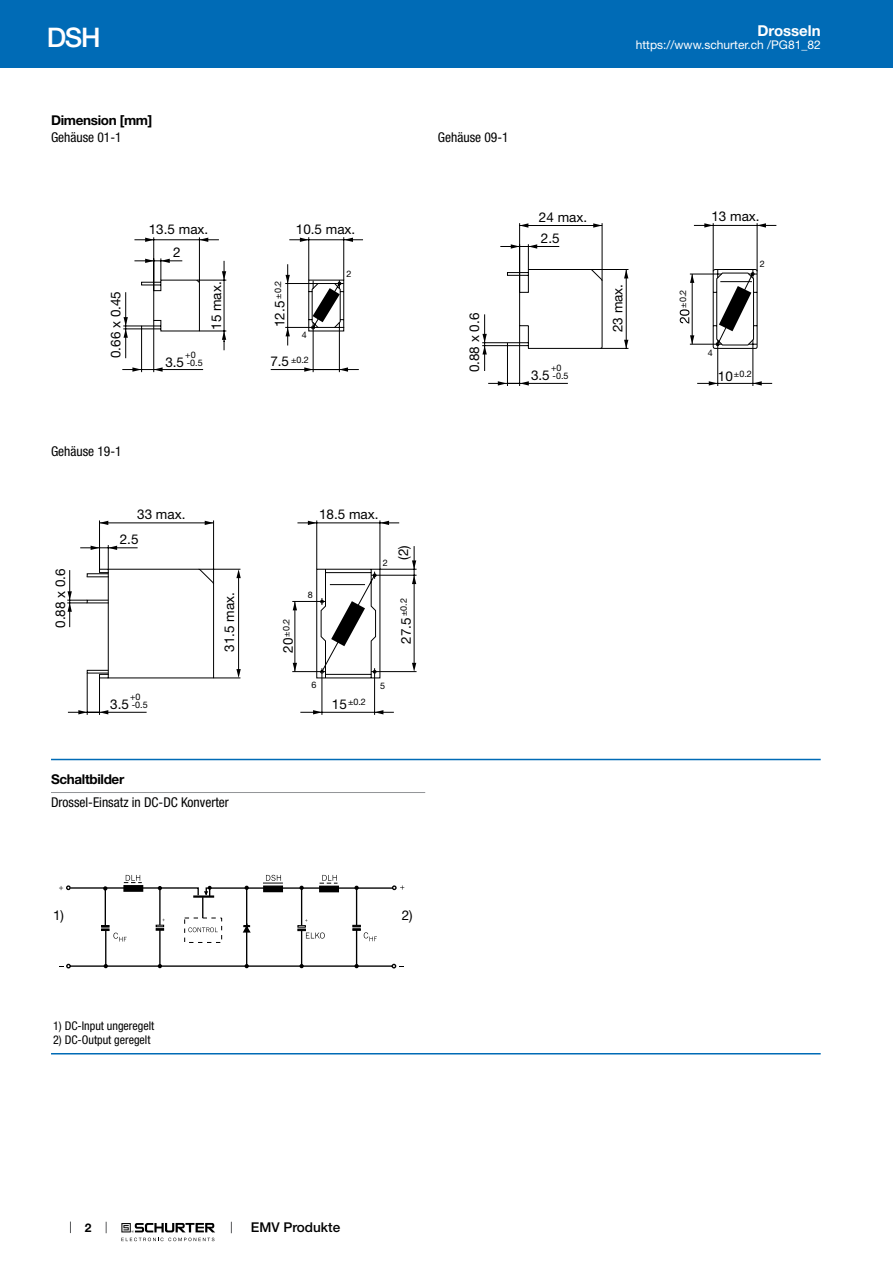
<style>
.page{position:relative;width:893px;height:1263px;background:#fff}
.page>*{position:absolute;margin:0;border:0;box-sizing:border-box;transform-origin:0 0}
.t1{font:500 27px "Helvetica Neue LT";color:#fff}
.t2{font:700 15px "Helvetica Neue LT";color:#fff}
.t3{font:13.5px/23px "Helvetica Neue LT";color:#000}
.t4{font:condensed 13.5px "Helvetica Neue LT";color:#000}
.t5{font:700 13.5px "Helvetica Neue LT";letter-spacing:-.025em;color:#000}
.t6{font:500 13.5px "Helvetica Neue LT";color:#000}
.t7{font:condensed 12px "Helvetica Neue LT";color:#000}
.t8{font:12px "Helvetica Neue LT";color:#fff}
.t9{font:700 12px "Helvetica Neue LT";color:#000}
.t10{font:9px/7.8px "Helvetica Neue LT";color:#000}
.s1{font-size:13.5px}
</style>
<div class="page">
<svg style="left:70px;top:1221px;width:1px;height:12px"></svg>
<svg style="left:121px;top:1223px;width:94px;height:18px"></svg>
<div style="left:0;top:0;width:893px;height:68px;background:#006bb6"></div>
<hr style="left:199px;top:237px;width:1px;height:46px;background:#000">
<hr style="left:153px;top:237px;width:1px;height:54px;background:#000">
<hr style="left:134px;top:239px;width:85px;height:1px;background:#000">
<hr style="left:125px;top:292px;width:1px;height:66px;background:#000">
<hr style="left:141px;top:329px;width:1px;height:43px;background:#000">
<hr style="left:153px;top:320px;width:1px;height:52px;background:#000">
<hr style="left:122px;top:369px;width:81px;height:1px;background:#000">
<hr style="left:343px;top:237px;width:1px;height:43px;background:#000">
<hr style="left:308px;top:237px;width:1px;height:43px;background:#000">
<hr style="left:289px;top:239px;width:74px;height:1px;background:#000">
<hr style="left:339px;top:332px;width:1px;height:40px;background:#000">
<hr style="left:313px;top:332px;width:1px;height:40px;background:#000">
<hr style="left:271px;top:369px;width:88px;height:1px;background:#000">
<svg style="left:145px;top:238px;width:9px;height:4px"></svg>
<svg style="left:199px;top:238px;width:9px;height:4px"></svg>
<svg style="left:123px;top:258px;width:222px;height:92px"></svg>
<svg style="left:132px;top:367px;width:9px;height:5px"></svg>
<svg style="left:154px;top:367px;width:9px;height:5px"></svg>
<svg style="left:304px;top:367px;width:44px;height:5px"></svg>
<svg style="left:300px;top:238px;width:9px;height:4px"></svg>
<svg style="left:344px;top:238px;width:9px;height:4px"></svg>
<hr style="left:519px;top:223px;width:1px;height:69px;background:#000">
<hr style="left:602px;top:223px;width:1px;height:58px;background:#000">
<hr style="left:520px;top:225px;width:82px;height:1px;background:#000">
<hr style="left:484px;top:314px;width:1px;height:57px;background:#000">
<hr style="left:507px;top:346px;width:1px;height:40px;background:#000">
<hr style="left:519px;top:326px;width:1px;height:60px;background:#000">
<hr style="left:488px;top:383px;width:80px;height:1px;background:#000">
<hr style="left:757px;top:223px;width:1px;height:48px;background:#000">
<hr style="left:713px;top:223px;width:1px;height:48px;background:#000">
<hr style="left:694px;top:225px;width:82px;height:1px;background:#000">
<hr style="left:717px;top:349px;width:1px;height:37px;background:#000">
<hr style="left:753px;top:349px;width:1px;height:37px;background:#000">
<hr style="left:697px;top:383px;width:75px;height:1px;background:#000">
<svg style="left:704px;top:223px;width:9px;height:5px"></svg>
<svg style="left:757px;top:223px;width:9px;height:5px"></svg>
<svg style="left:709px;top:381px;width:9px;height:5px"></svg>
<svg style="left:753px;top:381px;width:9px;height:5px"></svg>
<svg style="left:498px;top:381px;width:31px;height:5px"></svg>
<svg style="left:482px;top:244px;width:276px;height:110px"></svg>
<svg style="left:593px;top:223px;width:9px;height:5px"></svg>
<svg style="left:520px;top:223px;width:8px;height:5px"></svg>
<hr style="left:87px;top:673px;width:1px;height:42px;background:#000">
<hr style="left:99px;top:678px;width:1px;height:37px;background:#000">
<hr style="left:68px;top:712px;width:79px;height:1px;background:#000">
<hr style="left:99px;top:520px;width:1px;height:49px;background:#000">
<hr style="left:213px;top:520px;width:1px;height:64px;background:#000">
<hr style="left:316px;top:520px;width:1px;height:49px;background:#000">
<hr style="left:380px;top:520px;width:1px;height:49px;background:#000">
<hr style="left:380px;top:569px;width:37px;height:1px;background:#000">
<hr style="left:378px;top:575px;width:39px;height:1px;background:#000">
<hr style="left:297px;top:523px;width:102px;height:1px;background:#000">
<hr style="left:414px;top:546px;width:1px;height:120px;background:#000">
<hr style="left:378px;top:671px;width:39px;height:1px;background:#000">
<hr style="left:322px;top:675px;width:1px;height:40px;background:#000">
<hr style="left:374px;top:675px;width:1px;height:40px;background:#000">
<hr style="left:300px;top:712px;width:94px;height:1px;background:#000">
<svg style="left:78px;top:710px;width:30px;height:4px"></svg>
<svg style="left:412px;top:663px;width:4px;height:9px"></svg>
<svg style="left:412px;top:560px;width:4px;height:9px"></svg>
<svg style="left:412px;top:575px;width:4px;height:9px"></svg>
<svg style="left:313px;top:710px;width:9px;height:4px"></svg>
<svg style="left:375px;top:710px;width:8px;height:4px"></svg>
<svg style="left:308px;top:521px;width:9px;height:4px"></svg>
<svg style="left:380px;top:521px;width:9px;height:4px"></svg>
<hr style="left:100px;top:523px;width:114px;height:1px;background:#000">
<svg style="left:205px;top:521px;width:9px;height:4px"></svg>
<svg style="left:100px;top:521px;width:8px;height:4px"></svg>
<svg style="left:67px;top:545px;width:314px;height:134px"></svg>
<hr style="left:51px;top:759px;width:770px;height:1px;background:#006bb6">
<hr style="left:51px;top:792px;width:374px;height:1px;background:#939598">
<hr style="left:246px;top:923px;width:1px;height:43px;background:#000">
<hr style="left:105px;top:930px;width:1px;height:36px;background:#000">
<hr style="left:159px;top:930px;width:2px;height:36px;background:#000">
<hr style="left:301px;top:930px;width:1px;height:36px;background:#000">
<hr style="left:356px;top:930px;width:1px;height:36px;background:#000">
<hr style="left:71px;top:965px;width:321px;height:2px;background:#000">
<svg style="left:392px;top:964px;width:12px;height:4px"></svg>
<svg style="left:60px;top:964px;width:11px;height:4px"></svg>
<svg style="left:59px;top:875px;width:345px;height:68px"></svg>
<hr style="left:51px;top:1053px;width:770px;height:1px;background:#006bb6">
<h1 class="t1" style="left:47px;top:21px;width:55px">DSH</h1>
<p class="t5" style="left:51px;top:112px;width:103px">Dimension [mm]</p>
<p class="t4" style="left:51px;top:130px;width:72px">Gehäuse 01-1</p>
<p class="t3" style="left:104px;top:358px;width:69px;rotate:-90deg">0.66 x 0.45</p>
<p class="t3" style="left:149px;top:218px;width:61px;text-align:center">13.5 max.<br>2</p>
<p class="t3" style="left:165px;top:350px;width:20px">3.5</p>
<p class="t10" style="left:185px;top:350px;width:19px">+0 -0.5</p>
<p class="t3" style="left:205px;top:330px;width:50px;rotate:-90deg">15 max.</p>
<p class="t3" style="left:268px;top:327px;width:48px;rotate:-90deg">12.5 <sup>±0.2</sup></p>
<p class="t3" style="left:296px;top:218px;width:61px">10.5 max.</p>
<p class="t10" style="left:346px;top:270px;width:7px">2</p>
<p class="t10" style="left:302px;top:331px;width:7px">4</p>
<p class="t10" style="left:270px;top:355px;width:40px"><span class="s1">7.5</span> ±0.2</p>
<p class="t4" style="left:51px;top:443px;width:72px">Gehäuse 19-1</p>
<p class="t3" style="left:49px;top:628px;width:61px;rotate:-90deg">0.88 x 0.6</p>
<p class="t3" style="left:120px;top:501px;width:67px;line-height:25px;text-indent:17px">33 max.<br>2.5</p>
<p class="t3" style="left:218px;top:652px;width:61px;rotate:-90deg">31.5 max.</p>
<p class="t10" style="left:282px;top:653px;width:36px;rotate:-90deg"><span class="s1">20</span>±0.2</p>
<p class="t3" style="left:319px;top:502px;width:61px">18.5 max.</p>
<p class="t10" style="left:308px;top:591px;width:7px">8</p>
<p class="t10" style="left:383px;top:559px;width:7px">2</p>
<p class="t3" style="left:392px;top:559px;width:16px;rotate:-90deg">(2)</p>
<p class="t3" style="left:394px;top:643px;width:47px;rotate:-90deg">27.5<sup>±0.2</sup></p>
<p class="t10" style="left:312px;top:681px;width:7px">6</p>
<p class="t10" style="left:130px;top:692px;width:19px">+0 -0.5</p>
<p class="t3" style="left:110px;top:692px;width:20px">3.5</p>
<p class="t10" style="left:348px;top:698px;width:19px">±0.2</p>
<p class="t3" style="left:332px;top:693px;width:17px">15</p>
<p class="t10" style="left:380px;top:681px;width:7px">5</p>
<p class="t5" style="left:51px;top:770px;width:75px">Schaltbilder</p>
<p class="t4" style="left:51px;top:794px;width:179px">Drossel-Einsatz in DC-DC Konverter</p>
<p class="t2" style="left:757px;top:21px;width:65px">Drosseln</p>
<p class="t8" style="left:636px;top:38px;width:186px">https://www.schurter.ch /PG81_82</p>
<p class="t4" style="left:438px;top:130px;width:72px">Gehäuse 09-1</p>
<p class="t3" style="left:463px;top:372px;width:61px;rotate:-90deg">0.88 x 0.6</p>
<p class="t3" style="left:539px;top:206px;width:50px;line-height:21.3px">24 max.<br>2.5</p>
<p class="t3" style="left:606px;top:332px;width:50px;rotate:-90deg">23 max.</p>
<p class="t10" style="left:679px;top:308px;width:19px;rotate:-90deg">±0.2</p>
<p class="t3" style="left:711px;top:204px;width:50px">13 max.</p>
<p class="t10" style="left:708px;top:349px;width:7px">4</p>
<p class="t10" style="left:760px;top:260px;width:7px">2</p>
<p class="t10" style="left:551px;top:364px;width:19px">+0 -0.5</p>
<p class="t3" style="left:531px;top:363px;width:20px">3.5</p>
<p class="t10" style="left:734px;top:370px;width:19px">±0.2</p>
<p class="t3" style="left:718px;top:364px;width:17px">10</p>
<p class="t3" style="left:53px;top:903px;width:12px">1)</p>
<p class="t3" style="left:402px;top:903px;width:12px">2)</p>
<p class="t7" style="left:53px;top:1019px;width:103px">1) DC-Input ungeregelt</p>
<p class="t7" style="left:53px;top:1033px;width:99px">2) DC-Output geregelt</p>
<p class="t9" style="left:85px;top:1220px;width:8px">2</p>
<p class="t6" style="left:251px;top:1219px;width:91px">EMV Produkte</p>
</div>
